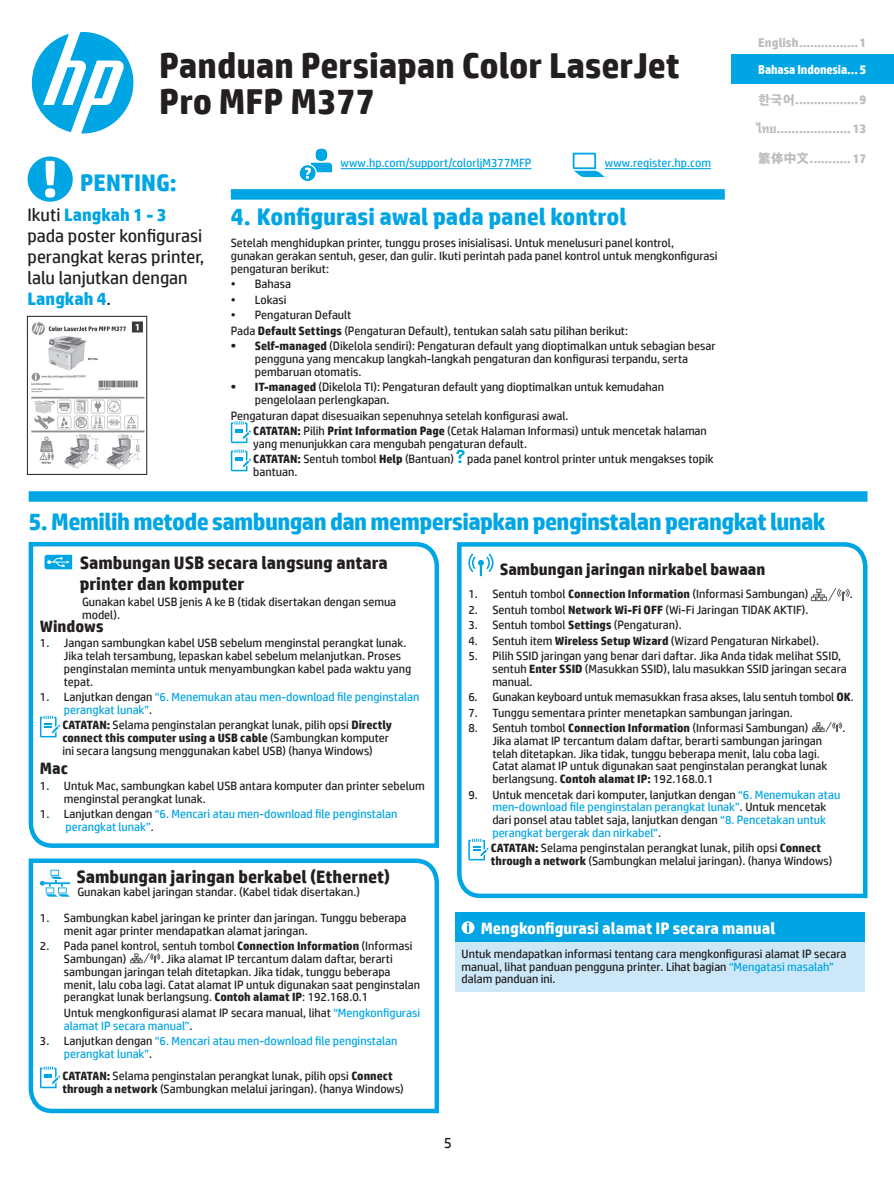
<style>
.page{position:relative;width:894px;height:1190px;background:#fff}
.page>*{position:absolute;margin:0;border:0;box-sizing:border-box;transform-origin:0 0}
.t1{font:700 36px/36px "HP Simplified";color:#231f20}
.t2{font:700 24px "HP Simplified";letter-spacing:-.025em;color:#00a5e3}
.t3{font:700 24px "HP Simplified";color:#00a5e3}
.t4{font:18px/21px "HP Simplified";color:#231f20}
.t5{font:700 18px/21px "HP Simplified";color:#231f20}
.t6{font:700 16.5px "HP Simplified";color:#231f20}
.t7{font:700 16.5px "HP Simplified";color:#fff}
.t8{font:15px "HP Simplified";color:#231f20}
.t9{font:700 12.75px "HP Simplified";color:#bcbdc0}
.t10{font:700 12.75px "HP Simplified";letter-spacing:-.01em;color:#fff;scale:.95 1}
.t11{font:12px/12.8px "HP Simplified";color:#231f20}
.t12{font:12px/12.8px "HP Simplified";color:#00a5e3}
.s1{font-weight:700;color:#00a5e3}
.s2{font-weight:700}
.s3{font-family:"HP Simplified Hangeul"}
.s4{font-family:"HP Simplified AS"}
.s5{font-family:"HP Simplified Hant"}
.s6{color:#231f20}
.s7{color:#00a5e3}
</style>
<div class="page">
<div style="left:731px;top:54px;width:162px;height:30px;background:#00a5e3"></div>
<svg style="left:299px;top:149px;width:33px;height:32px"></svg>
<svg style="left:572px;top:153px;width:32px;height:24px"></svg>
<svg style="left:32px;top:32px;width:101px;height:101px"></svg>
<hr style="left:340px;top:168px;width:191px;height:1px;background:#00a5e3">
<hr style="left:604px;top:168px;width:107px;height:1px;background:#00a5e3">
<div style="left:231px;top:189px;width:493px;height:11px;background:#00a5e3"></div>
<div style="left:29px;top:491px;width:838px;height:10px;background:#00a5e3"></div>
<div style="left:28px;top:156px;width:45px;height:46px;background:#00a5e3;border-radius:50%"></div>
<svg style="left:45px;top:161px;width:10px;height:37px"></svg>
<svg style="left:28px;top:541px;width:412px;height:307px"></svg>
<svg style="left:457px;top:542px;width:411px;height:357px"></svg>
<div style="left:455px;top:912px;width:410px;height:29px;background:#00a5e3"></div>
<div style="left:455px;top:941px;width:410px;height:49px;background:#cbe7f8"></div>
<svg style="left:461px;top:921px;width:13px;height:12px"></svg>
<svg style="left:28px;top:858px;width:412px;height:256px"></svg>
<svg style="left:231px;top:421px;width:20px;height:22px"></svg>
<svg style="left:231px;top:449px;width:20px;height:22px"></svg>
<svg style="left:456px;top:449px;width:8px;height:14px"></svg>
<svg style="left:44px;top:554px;width:28px;height:15px"></svg>
<img style="left:31px;top:321px;width:114px;height:149px">
<div style="left:27px;top:316px;width:120px;height:158px;border:1px solid #231f20"></div>
<h1 class="t1" style="left:159px;top:48px;width:522px">Panduan Persiapan Color LaserJet<br>Pro MFP M377</h1>
<p class="t12" style="left:340px;top:157px;width:192px">www.hp.com/support/colorljM377MFP</p>
<p class="t12" style="left:604px;top:157px;width:108px">www.register.hp.com</p>
<h2 class="t3" style="left:80px;top:166px;width:98px">PENTING:</h2>
<h3 class="t4" style="left:28px;top:204px;width:178px">Ikuti <span class="s1">Langkah 1 - 3 </span>pada poster konfigurasi perangkat keras printer, lalu lanjutkan dengan<br><span class="s1">Langkah 4</span>.</h3>
<h2 class="t3" style="left:231px;top:201px;width:397px">4. Konfigurasi awal pada panel kontrol</h2>
<p class="t11" style="left:231px;top:237px;width:488px">Setelah menghidupkan printer, tunggu proses inisialisasi. Untuk menelusuri panel kontrol, gunakan gerakan sentuh, geser, dan gulir. Ikuti perintah pada panel kontrol untuk mengkonfigurasi pengaturan berikut:</p>
<p class="t11" style="left:231px;top:278px;width:62px">• Bahasa</p>
<p class="t11" style="left:231px;top:293px;width:57px">• Lokasi</p>
<p class="t11" style="left:231px;top:307px;width:399px;line-height:15.5px">• Pengaturan Default<br>Pada <span class="s2">Default Settings</span> (Pengaturan Default), tentukan salah satu pilihan berikut:</p>
<p class="t11" style="left:255px;top:339px;width:462px;text-indent:-24px"><span class="s2">• Self-managed</span> (Dikelola sendiri): Pengaturan default yang dioptimalkan untuk sebagian besar pengguna yang mencakup langkah-langkah pengaturan dan konfigurasi terpandu, serta pembaruan otomatis.</p>
<p class="t11" style="left:255px;top:380px;width:410px;text-indent:-24px"><span class="s2">• IT-managed</span> (Dikelola TI): Pengaturan default yang dioptimalkan untuk kemudahan pengelolaan perlengkapan.</p>
<p class="t11" style="left:253px;top:407px;width:455px;line-height:15.5px;text-indent:-22px">Pengaturan dapat disesuaikan sepenuhnya setelah konfigurasi awal.<br><span class="s2">CATATAN:</span> Pilih <span class="s2">Print Information Page</span> (Cetak Halaman Informasi) untuk mencetak halaman</p>
<p class="t11" style="left:253px;top:435px;width:462px;line-height:15.5px">yang menunjukkan cara mengubah pengaturan default.<br><span class="s2">CATATAN:</span> Sentuh tombol <span class="s2">Help</span> (Bantuan) pada panel kontrol printer untuk mengakses topik</p>
<p class="t11" style="left:253px;top:465px;width:46px">bantuan.</p>
<p class="t9" style="left:758px;top:35px;width:110px">English................1</p>
<p class="t10" style="left:758px;top:62px;width:115px">Bahasa Indonesia...5</p>
<p class="t9" style="left:758px;top:91px;width:110px"><span class="s3">한국어</span>.................9</p>
<p class="t9" style="left:758px;top:120px;width:110px"><span class="s4">ไทย</span>.................... 13</p>
<p class="t9" style="left:758px;top:150px;width:110px"><span class="s5">繁体中文.</span>.......... 17</p>
<h2 class="t2" style="left:29px;top:506px;width:798px">5. Memilih metode sambungan dan mempersiapkan penginstalan perangkat lunak</h2>
<h3 class="t5" style="left:80px;top:552px;width:309px">Sambungan USB secara langsung antara printer dan komputer</h3>
<p class="t11" style="left:82px;top:595px;width:315px">Gunakan kabel USB jenis A ke B (tidak disertakan dengan semua model).</p>
<h3 class="t6" style="left:40px;top:615px;width:65px">Windows</h3>
<p class="t11" style="left:64px;top:636px;width:349px;text-indent:-24px">1. Jangan sambungkan kabel USB sebelum menginstal perangkat lunak.<br>Jika telah tersambung, lepaskan kabel sebelum melanjutkan. Proses penginstalan meminta untuk menyambungkan kabel pada waktu yang tepat.</p>
<p class="t12" style="left:64px;top:690px;width:357px;text-indent:-24px"><span class="s6">1. Lanjutkan dengan</span> “6. Menemukan atau men-download file penginstalan perangkat lunak”<span class="s6">.</span></p>
<p class="t11" style="left:62px;top:718px;width:331px"><span class="s2">CATATAN:</span> Selama penginstalan perangkat lunak, pilih opsi <span class="s2">Directly connect this computer using a USB cable</span> (Sambungkan komputer ini secara langsung menggunakan kabel USB) (hanya Windows)</p>
<h3 class="t6" style="left:40px;top:757px;width:29px">Mac</h3>
<p class="t11" style="left:64px;top:779px;width:362px;text-indent:-24px">1. Untuk Mac, sambungkan kabel USB antara komputer dan printer sebelum menginstal perangkat lunak.</p>
<p class="t12" style="left:65px;top:807px;width:333px;text-indent:-26px"><span class="s6">1. Lanjutkan dengan</span> “6. Mencari atau men-download file penginstalan perangkat lunak”<span class="s6">.</span></p>
<h3 class="t5" style="left:76px;top:866px;width:315px">Sambungan jaringan berkabel (Ethernet)</h3>
<p class="t11" style="left:77px;top:885px;width:284px">Gunakan kabel jaringan standar. (Kabel tidak disertakan.)</p>
<p class="t11" style="left:64px;top:911px;width:344px;text-indent:-24px">1. Sambungkan kabel jaringan ke printer dan jaringan. Tunggu beberapa menit agar printer mendapatkan alamat jaringan.</p>
<p class="t11" style="left:64px;top:939px;width:350px;text-indent:-24px">2. Pada panel kontrol, sentuh tombol <span class="s2">Connection Information</span> (Informasi<br>Sambungan)</p>
<p class="t11" style="left:64px;top:952px;width:357px;text-indent:97px">. Jika alamat IP tercantum dalam daftar, berarti sambungan jaringan telah ditetapkan. Jika tidak, tunggu beberapa menit, lalu coba lagi. Catat alamat IP untuk digunakan saat penginstalan perangkat lunak berlangsung. <span class="s2">Contoh alamat IP</span>: 192.168.0.1</p>
<p class="t11" style="left:64px;top:1005px;width:357px">Untuk mengkonfigurasi alamat IP secara manual, lihat <span class="s7">“Mengkonfigurasi alamat IP secara manual”</span>.</p>
<p class="t12" style="left:64px;top:1034px;width:335px;text-indent:-24px"><span class="s6">3. Lanjutkan dengan</span> “6. Mencari atau men-download file penginstalan perangkat lunak”<span class="s6">.</span></p>
<p class="t11" style="left:62px;top:1069px;width:343px"><span class="s2">CATATAN:</span> Selama penginstalan perangkat lunak, pilih opsi <span class="s2">Connect through a network</span> (Sambungkan melalui jaringan). (hanya Windows)</p>
<h3 class="t6" style="left:499px;top:558px;width:267px">Sambungan jaringan nirkabel bawaan</h3>
<p class="t11" style="left:468px;top:587px;width:341px">1. Sentuh tombol <span class="s2">Connection Information</span> (Informasi Sambungan)</p>
<p class="t11" style="left:849px;top:587px;width:4px">.</p>
<p class="t11" style="left:468px;top:603px;width:341px">2. Sentuh tombol <span class="s2">Network Wi-Fi OFF</span> (Wi-Fi Jaringan TIDAK AKTIF).</p>
<p class="t11" style="left:468px;top:618px;width:215px">3. Sentuh tombol <span class="s2">Settings</span> (Pengaturan).</p>
<p class="t11" style="left:468px;top:634px;width:352px">4. Sentuh item <span class="s2">Wireless Setup Wizard</span> (Wizard Pengaturan Nirkabel).</p>
<p class="t11" style="left:492px;top:649px;width:356px;text-indent:-24px">5. Pilih SSID jaringan yang benar dari daftar. Jika Anda tidak melihat SSID, sentuh <span class="s2">Enter SSID</span> (Masukkan SSID), lalu masukkan SSID jaringan secara manual.</p>
<p class="t11" style="left:468px;top:690px;width:386px">6. Gunakan keyboard untuk memasukkan frasa akses, lalu sentuh tombol <span class="s2">OK</span>.</p>
<p class="t11" style="left:468px;top:705px;width:326px">7. Tunggu sementara printer menetapkan sambungan jaringan.</p>
<p class="t11" style="left:468px;top:721px;width:341px">8. Sentuh tombol <span class="s2">Connection Information</span> (Informasi Sambungan)</p>
<p class="t11" style="left:842px;top:721px;width:4px">.</p>
<p class="t11" style="left:492px;top:734px;width:336px">Jika alamat IP tercantum dalam daftar, berarti sambungan jaringan telah ditetapkan. Jika tidak, tunggu beberapa menit, lalu coba lagi.<br>Catat alamat IP untuk digunakan saat penginstalan perangkat lunak berlangsung. <span class="s2">Contoh alamat IP:</span> 192.168.0.1</p>
<p class="t12" style="left:492px;top:787px;width:349px;text-indent:-24px"><span class="s6">9. Untuk mencetak dari komputer, lanjutkan dengan</span> “6. Menemukan atau men-download file penginstalan perangkat lunak”<span class="s6">. Untuk mencetak dari ponsel atau tablet saja, lanjutkan dengan</span> “8. Pencetakan untuk perangkat bergerak dan nirkabel”<span class="s6">.</span></p>
<p class="t11" style="left:490px;top:841px;width:343px"><span class="s2">CATATAN:</span> Selama penginstalan perangkat lunak, pilih opsi <span class="s2">Connect through a network</span> (Sambungkan melalui jaringan). (hanya Windows)</p>
<h3 class="t7" style="left:480px;top:917px;width:296px">Mengkonfigurasi alamat IP secara manual</h3>
<p class="t11" style="left:461px;top:946px;width:386px">Untuk mendapatkan informasi tentang cara mengkonfigurasi alamat IP secara manual, lihat panduan pengguna printer. Lihat bagian <span class="s7">“Mengatasi masalah” </span>dalam panduan ini.</p>
<p class="t8" style="left:443px;top:1132px;width:10px">5</p>
</div>
